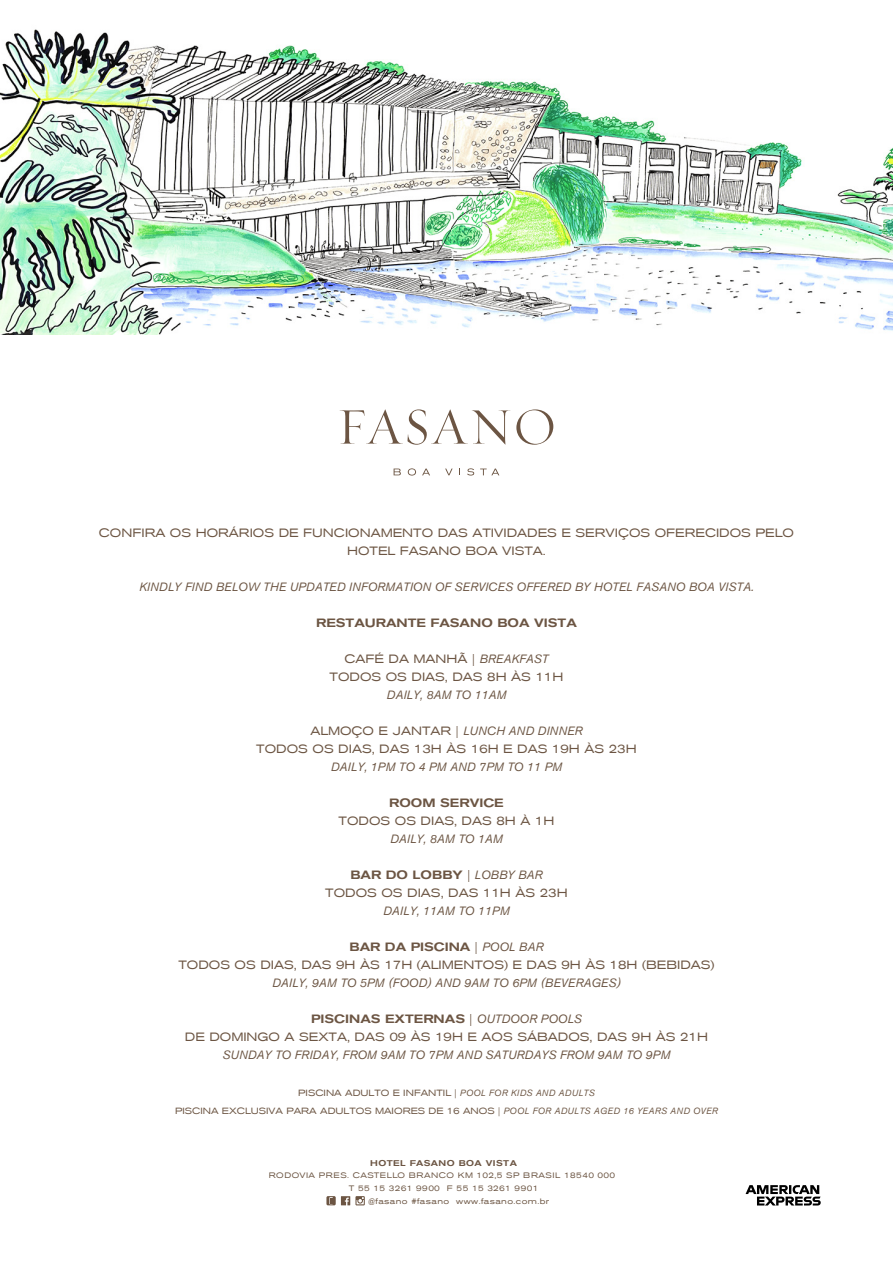
<style>
.page{position:relative;width:893px;height:1263px;background:#fff}
.page>*{position:absolute;margin:0;border:0;box-sizing:border-box;transform-origin:0 0}
.t1{font:expanded 12px/18px "Akzidenz Grotesk BE";color:#6c5543;text-align:center}
.t2{font:italic 12px "Akzidenz Grotesk BE";color:#6c5543}
.t3{font:500 expanded 12px "Akzidenz Grotesk BE";color:#6c5543}
.t4{font:expanded 9px/18px "Akzidenz Grotesk BE";color:#6c5543;text-align:center}
.t5{font:500 expanded 8.25px "Akzidenz Grotesk BE";letter-spacing:.05em;color:#6c5543}
.t6{font:expanded 7.8px "Akzidenz Grotesk BE";letter-spacing:.05em;color:#6c5543}
.s1{font-style:italic;font-stretch:normal}
.s2{font-weight:500}
</style>
<div class="page">
<svg style="left:340px;top:409px;width:170px;height:36px"></svg>
<svg style="left:516px;top:409px;width:37px;height:36px"></svg>
<svg style="left:394px;top:469px;width:7px;height:6px"></svg>
<svg style="left:408px;top:468px;width:8px;height:7px"></svg>
<svg style="left:422px;top:469px;width:8px;height:6px"></svg>
<svg style="left:445px;top:469px;width:8px;height:6px"></svg>
<svg style="left:467px;top:468px;width:7px;height:7px"></svg>
<svg style="left:480px;top:469px;width:19px;height:6px"></svg>
<img style="left:0;top:29px;width:893px;height:306px">
<svg style="left:326px;top:1196px;width:39px;height:9px"></svg>
<svg style="left:746px;top:1185px;width:75px;height:20px"></svg>
<p class="t1" style="left:99px;top:524px;width:696px">CONFIRA OS HORÁRIOS DE FUNCIONAMENTO DAS ATIVIDADES E SERVIÇOS OFERECIDOS PELO<br>HOTEL FASANO BOA VISTA.</p>
<p class="t2" style="left:139px;top:580px;width:616px">KINDLY FIND BELOW THE UPDATED INFORMATION OF SERVICES OFFERED BY HOTEL FASANO BOA VISTA.</p>
<p class="t3" style="left:316px;top:616px;width:262px">RESTAURANTE FASANO BOA VISTA</p>
<p class="t1" style="left:329px;top:650px;width:235px">CAFÉ DA MANHÃ | <span class="s1">BREAKFAST<br></span>TODOS OS DIAS, DAS 8H ÀS 11H</p>
<p class="t2" style="left:387px;top:688px;width:121px">DAILY, 8AM TO 11AM</p>
<p class="t1" style="left:256px;top:722px;width:382px">ALMOÇO E JANTAR | <span class="s1">LUNCH AND DINNER<br></span>TODOS OS DIAS, DAS 13H ÀS 16H E DAS 19H ÀS 23H</p>
<p class="t2" style="left:331px;top:760px;width:233px">DAILY, 1PM TO 4 PM AND 7PM TO 11 PM</p>
<p class="t3" style="left:389px;top:796px;width:116px">ROOM SERVICE</p>
<p class="t1" style="left:339px;top:812px;width:217px">TODOS OS DIAS, DAS 8H À 1H</p>
<p class="t2" style="left:390px;top:832px;width:114px">DAILY, 8AM TO 1AM</p>
<p class="t1" style="left:325px;top:866px;width:244px"><span class="s2">BAR DO LOBBY |</span> <span class="s1">LOBBY BAR<br></span>TODOS OS DIAS, DAS 11H ÀS 23H</p>
<p class="t2" style="left:383px;top:904px;width:128px">DAILY, 11AM TO 11PM</p>
<p class="t1" style="left:178px;top:938px;width:538px"><span class="s2">BAR DA PISCINA</span> | <span class="s1">POOL BAR<br></span>TODOS OS DIAS, DAS 9H ÀS 17H (ALIMENTOS) E DAS 9H ÀS 18H (BEBIDAS)</p>
<p class="t2" style="left:272px;top:976px;width:350px">DAILY, 9AM TO 5PM (FOOD) AND 9AM TO 6PM (BEVERAGES)</p>
<p class="t1" style="left:185px;top:1010px;width:525px"><span class="s2">PISCINAS EXTERNAS |</span> <span class="s1">OUTDOOR POOLS<br></span>DE DOMINGO A SEXTA, DAS 09 ÀS 19H E AOS SÁBADOS, DAS 9H ÀS 21H</p>
<p class="t2" style="left:223px;top:1048px;width:449px">SUNDAY TO FRIDAY, FROM 9AM TO 7PM AND SATURDAYS FROM 9AM TO 9PM</p>
<p class="t4" style="left:175px;top:1083px;width:544px">PISCINA ADULTO E INFANTIL | <span class="s1">POOL FOR KIDS AND ADULTS<br></span>PISCINA EXCLUSIVA PARA ADULTOS MAIORES DE 16 ANOS | <span class="s1">POOL FOR ADULTS AGED 16 YEARS AND OVER</span></p>
<p class="t5" style="left:370px;top:1158px;width:148px">HOTEL FASANO BOA VISTA</p>
<p class="t6" style="left:269px;top:1171px;width:348px">RODOVIA PRES. CASTELLO BRANCO KM 102,5 SP BRASIL 18540 000</p>
<p class="t6" style="left:349px;top:1184px;width:191px">T 55 15 3261 9900 F 55 15 3261 9901</p>
<p class="t6" style="left:368px;top:1196px;width:183px">@fasano #fasano www.fasano.com.br</p>
</div>
